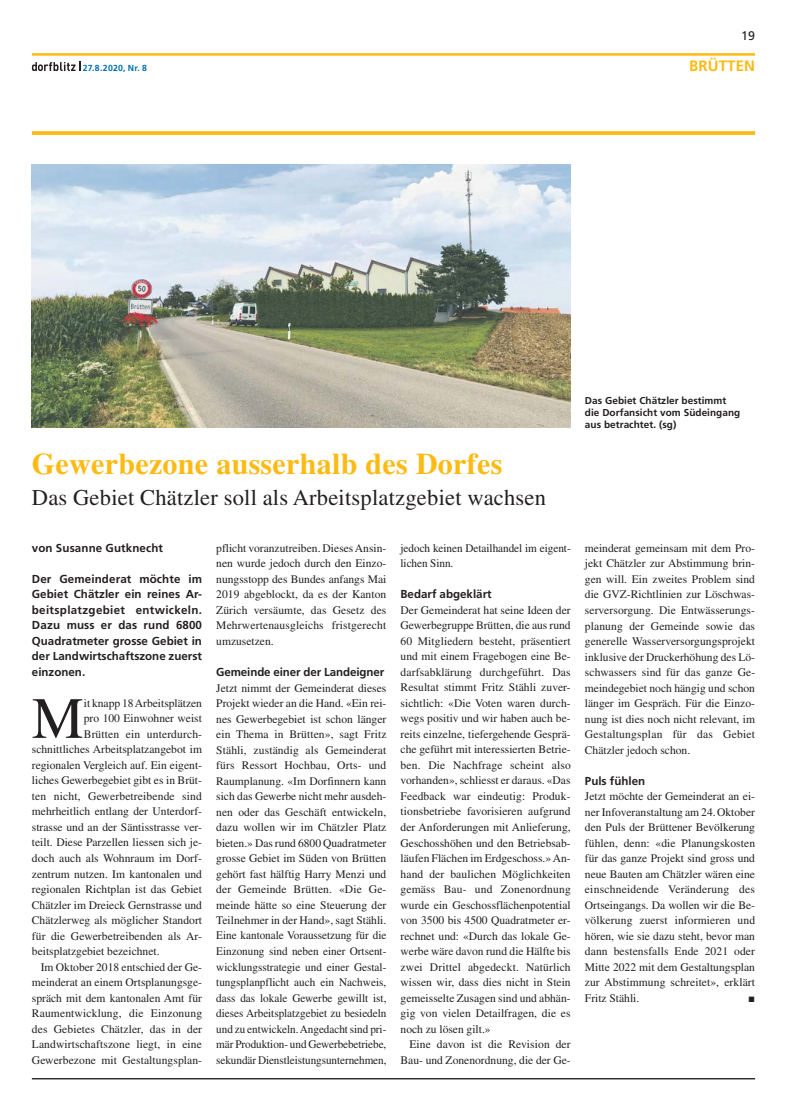
<style>
.page{position:relative;width:787px;height:1099px;background:#fff}
.page>*{position:absolute;margin:0;border:0;box-sizing:border-box;transform-origin:0 0}
.t1{font:58.38px "Times LT Std";color:#231f20}
.t2{font:700 30px "Times LT Std";letter-spacing:.01em;color:#fdba12}
.t3{font:22.5px "Times LT Std";letter-spacing:.01em;color:#231f20}
.t4{font:700 15px "Frutiger LT Std";letter-spacing:.01em;color:#fdba12}
.t5{font:12.5px "Frutiger LT Std";color:#231f20}
.t6{font:11.5px/15.5px "Times LT Std";color:#231f20;text-align:justify}
.t7{font:700 11.5px/15.5px "Frutiger LT Std";color:#231f20;text-align:justify}
.t8{font:700 10px/12px "Frutiger LT Std";letter-spacing:.005em;color:#231f20}
.t9{font:700 8.75px "Frutiger LT Std";letter-spacing:.02em;color:#0070af}
</style>
<div class="page">
<hr style="left:32px;top:53px;width:723px;height:3px;background:#fdba12">
<svg style="left:32px;top:131px;width:723px;height:4px;background:#fdbe20"></svg>
<svg style="left:32px;top:62px;width:49px;height:9px"></svg>
<hr style="left:32px;top:1078px;width:723px;height:1px;background:#231f20">
<img style="left:32px;top:164px;width:538px;height:263px">
<p class="t5" style="left:741px;top:30px;width:15px">19</p>
<p class="t9" style="left:83px;top:64px;width:66px">27.8.2020, Nr. 8</p>
<h3 class="t4" style="left:689px;top:59px;width:67px">BRÜTTEN</h3>
<h2 class="t2" style="left:32px;top:452px;width:472px">Gewerbezone ausserhalb des Dorfes</h2>
<h3 class="t3" style="left:32px;top:489px;width:515px">Das Gebiet Chätzler soll als Arbeitsplatzgebiet wachsen</h3>
<p class="t7" style="left:32px;top:540px;width:133px">von Susanne Gutknecht</p>
<p class="t7" style="left:32px;top:571px;width:172px">Der Gemeinderat möchte im Gebiet Chätzler ein reines Ar&shy;beitsplatzgebiet entwickeln.<br>Dazu muss er das rund 6800<br>Quadratmeter grosse Gebiet in der Landwirtschaftszone zuerst einzonen.</p>
<h1 class="t1" style="left:32px;top:696px;width:53px">M</h1>
<p class="t6" style="left:84px;top:696px;width:120px">it knapp 18 Arbeitsplätzen</p>
<p class="t6" style="left:84px;top:712px;width:120px">pro 100 Einwohner weist</p>
<p class="t6" style="left:84px;top:727px;width:120px">Brütten ein unterdurch-</p>
<p class="t6" style="left:32px;top:743px;width:172px">schnittliches Arbeitsplatzangebot im</p>
<p class="t6" style="left:32px;top:758px;width:172px">regionalen Vergleich auf. Ein eigent-</p>
<p class="t6" style="left:32px;top:774px;width:172px">liches Gewerbegebiet gibt es in Brüt-</p>
<p class="t6" style="left:32px;top:789px;width:172px">ten nicht, Gewerbetreibende sind</p>
<p class="t6" style="left:32px;top:805px;width:172px">mehrheitlich entlang der Unterdorf-</p>
<p class="t6" style="left:32px;top:820px;width:172px">strasse und an der Säntisstrasse ver-</p>
<p class="t6" style="left:32px;top:836px;width:172px">teilt. Diese Parzellen liessen sich je-</p>
<p class="t6" style="left:32px;top:851px;width:171px">doch auch als Wohnraum im Dorf-</p>
<p class="t6" style="left:32px;top:867px;width:172px">zentrum nutzen. Im kantonalen und</p>
<p class="t6" style="left:32px;top:882px;width:172px">regionalen Richtplan ist das Gebiet</p>
<p class="t6" style="left:32px;top:898px;width:172px">Chätzler im Dreieck Gernstrasse und</p>
<p class="t6" style="left:32px;top:913px;width:172px">Chätzlerweg als möglicher Standort</p>
<p class="t6" style="left:32px;top:929px;width:172px">für die Gewerbetreibenden als Ar-</p>
<p class="t6" style="left:32px;top:944px;width:129px">beitsplatzgebiet bezeichnet.</p>
<p class="t6" style="left:41px;top:960px;width:163px">Im Oktober 2018 entschied der Ge-</p>
<p class="t6" style="left:32px;top:975px;width:172px">meinderat an einem Ortsplanungsge-</p>
<p class="t6" style="left:32px;top:991px;width:172px">spräch mit dem kantonalen Amt für</p>
<p class="t6" style="left:32px;top:1006px;width:172px">Raumentwicklung, die Einzonung</p>
<p class="t6" style="left:32px;top:1022px;width:172px">des Gebietes Chätzler, das in der</p>
<p class="t6" style="left:32px;top:1037px;width:171px">Landwirtschaftszone liegt, in eine</p>
<p class="t6" style="left:32px;top:1053px;width:172px">Gewerbezone mit Gestaltungsplan-</p>
<p class="t6" style="left:216px;top:541px;width:172px">pflicht voranzutreiben. Dieses Ansin&shy;nen wurde jedoch durch den Einzo&shy;nungsstopp des Bundes anfangs Mai 2019 abgeblockt, da es der Kanton Zürich versäumte, das Gesetz des Mehrwertenausgleichs fristgerecht umzusetzen.</p>
<p class="t7" style="left:216px;top:665px;width:169px">Gemeinde einer der Landeigner</p>
<p class="t6" style="left:216px;top:681px;width:172px">Jetzt nimmt der Gemeinderat dieses Projekt wieder an die Hand. «Ein rei&shy;nes Gewerbegebiet ist schon länger ein Thema in Brütten», sagt Fritz Stähli, zuständig als Gemeinderat fürs Ressort Hochbau, Orts- und Raumplanung. «Im Dorfinnern kann sich das Gewerbe nicht mehr ausdeh&shy;nen oder das Geschäft entwickeln, dazu wollen wir im Chätzler Platz bieten.» Das rund 6800 Quadratmeter grosse Gebiet im Süden von Brütten gehört fast hälftig Harry Menzi und der Gemeinde Brütten. «Die Ge&shy;meinde hätte so eine Steuerung der Teilnehmer in der Hand», sagt Stähli.<br>Eine kantonale Voraussetzung für die Einzonung sind neben einer Ortsent&shy;wicklungsstrategie und einer Gestal&shy;tungsplanpflicht auch ein Nachweis, dass das lokale Gewerbe gewillt ist, dieses Arbeitsplatzgebiet zu besiedeln und zu entwickeln. Angedacht sind pri&shy;mär Produktion- und Gewerbebetriebe, sekundär Dienstleistungsunternehmen,</p>
<p class="t6" style="left:400px;top:541px;width:172px">jedoch keinen Detailhandel im eigent&shy;lichen Sinn.</p>
<p class="t7" style="left:400px;top:587px;width:93px">Bedarf abgeklärt</p>
<p class="t6" style="left:400px;top:603px;width:172px">Der Gemeinderat hat seine Ideen der Gewerbegruppe Brütten, die aus rund 60 Mitgliedern besteht, präsentiert und mit einem Fragebogen eine Be&shy;darfsabklärung durchgeführt. Das Resultat stimmt Fritz Stähli zuver&shy;sichtlich: «Die Voten waren durch&shy;wegs positiv und wir haben auch be&shy;reits einzelne, tiefergehende Gesprä&shy;che geführt mit interessierten Betrie&shy;ben. Die Nachfrage scheint also vorhanden», schliesst er daraus. «Das Feedback war eindeutig: Produk&shy;tionsbetriebe favorisieren aufgrund der Anforderungen mit Anlieferung, Geschosshöhen und den Betriebsab&shy;läufen Flächen im Erdgeschoss.» An&shy;hand der baulichen Möglichkeiten gemäss Bau- und Zonenordnung wurde ein Geschossflächenpotential von 3500 bis 4500 Quadratmeter er&shy;rechnet und: «Durch das lokale Ge&shy;werbe wäre davon rund die Hälfte bis zwei Drittel abgedeckt. Natürlich wissen wir, dass dies nicht in Stein gemeisselte Zusagen sind und abhän&shy;gig von vielen Detailfragen, die es noch zu lösen gilt.»</p>
<p class="t6" style="left:400px;top:1037px;width:172px;text-align:right">Eine davon ist die Revision der<br>Bau- und Zonenordnung, die der Ge-</p>
<p class="t8" style="left:585px;top:395px;width:157px">Das Gebiet Chätzler bestimmt die Dorfansicht vom Südeingang aus betrachtet. (sg)</p>
<p class="t6" style="left:585px;top:541px;width:172px">meinderat gemeinsam mit dem Pro&shy;jekt Chätzler zur Abstimmung brin&shy;gen will. Ein zweites Problem sind die GVZ-Richtlinien zur Löschwas&shy;serversorgung. Die Entwässerungs&shy;planung der Gemeinde sowie das generelle Wasserversorgungsprojekt inklusive der Druckerhöhung des Lö&shy;schwassers sind für das ganze Ge&shy;meindegebiet noch hängig und schon länger im Gespräch. Für die Einzo&shy;nung ist dies noch nicht relevant, im Gestaltungsplan für das Gebiet Chätzler jedoch schon.</p>
<p class="t7" style="left:585px;top:773px;width:62px">Puls fühlen</p>
<p class="t6" style="left:585px;top:789px;width:172px">Jetzt möchte der Gemeinderat an ei&shy;ner Infoveranstaltung am 24.Oktober den Puls der Brüttener Bevölkerung fühlen, denn: «die Planungskosten für das ganze Projekt sind gross und neue Bauten am Chätzler wären eine einschneidende Veränderung des Ortseingangs. Da wollen wir die Be&shy;völkerung zuerst informieren und hören, wie sie dazu steht, bevor man dann bestensfalls Ende 2021 oder Mitte 2022 mit dem Gestaltungsplan zur Abstimmung schreitet», erklärt Fritz Stähli.</p>
</div>
